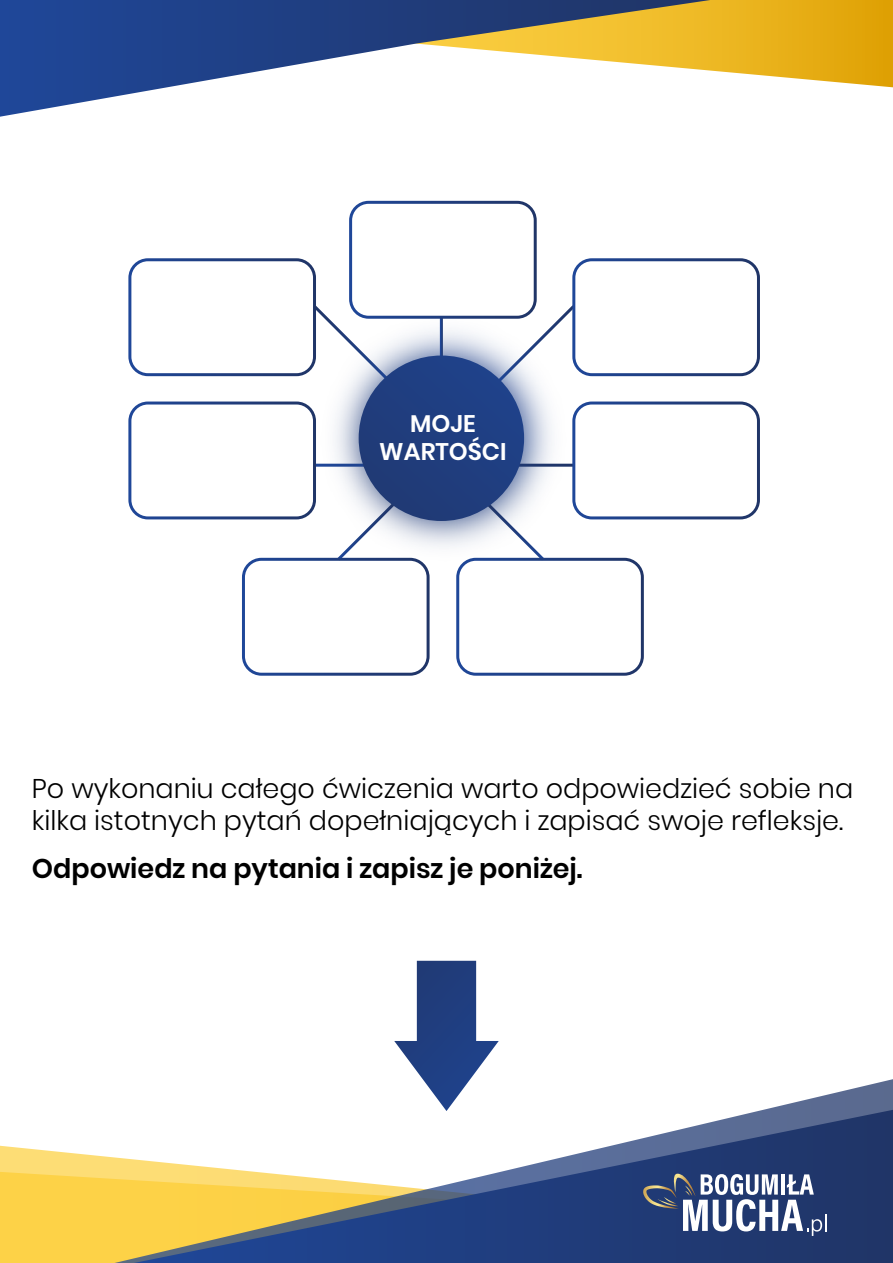
<style>
.page{position:relative;width:893px;height:1263px;background:#fff}
.page>*{position:absolute;margin:0;border:0;box-sizing:border-box;transform-origin:0 0}
.t1{font:300 27px/32.4px "Poppins";color:#000}
.t2{font:600 27px "Poppins";color:#000}
.t3{font:600 24px/28.8px "Poppins";color:#fff;text-align:center}
</style>
<div class="page">
<svg style="left:394px;top:961px;width:105px;height:118px"></svg>
<svg style="left:710px;top:0;width:183px;height:87px;background:#e8b429"></svg>
<svg style="left:0;top:0;width:710px;height:117px"></svg>
<svg style="left:0;top:1146px;width:114px;height:26px"></svg>
<div style="left:0;top:1172px;width:114px;height:91px;background:#fdd247"></div>
<svg style="left:114px;top:1079px;width:779px;height:184px"></svg>
<svg style="left:134px;top:1110px;width:759px;height:153px"></svg>
<svg style="left:643px;top:1174px;width:184px;height:62px"></svg>
<img style="left:306px;top:319px;width:274px;height:254px">
<hr style="left:440px;top:317px;width:3px;height:48px;background:#fff">
<svg style="left:489px;top:304px;width:89px;height:87px"></svg>
<svg style="left:310px;top:304px;width:89px;height:87px"></svg>
<hr style="left:314px;top:464px;width:260px;height:3px;background:#fff">
<svg style="left:334px;top:500px;width:63px;height:63px"></svg>
<svg style="left:484px;top:500px;width:63px;height:63px"></svg>
<div style="left:359px;top:355px;width:165px;height:166px;background:#203e7f;border-radius:83px"></div>
<div style="left:349px;top:201px;width:188px;height:118px;border:3px solid #fff;border-radius:18px"></div>
<div style="left:242px;top:558px;width:188px;height:118px;border:3px solid #fff;border-radius:18px"></div>
<div style="left:456px;top:558px;width:188px;height:118px;border:3px solid #fff;border-radius:18px"></div>
<div style="left:572px;top:258px;width:188px;height:118px;border:3px solid #fff;border-radius:18px"></div>
<div style="left:128px;top:258px;width:188px;height:118px;border:3px solid #fff;border-radius:18px"></div>
<div style="left:128px;top:401px;width:188px;height:118px;border:3px solid #fff;border-radius:18px"></div>
<div style="left:572px;top:401px;width:188px;height:118px;border:3px solid #fff;border-radius:18px"></div>
<p class="t3" style="left:379px;top:409px;width:129px">MOJE<br>WARTOŚCI</p>
<p class="t1" style="left:32px;top:772px;width:823px">Po wykonaniu całego ćwiczenia warto odpowiedzieć sobie na kilka istotnych pytań dopełniających i zapisać swoje refleksje.</p>
<p class="t2" style="left:32px;top:853px;width:552px">Odpowiedz na pytania i zapisz je poniżej.</p>
</div>
